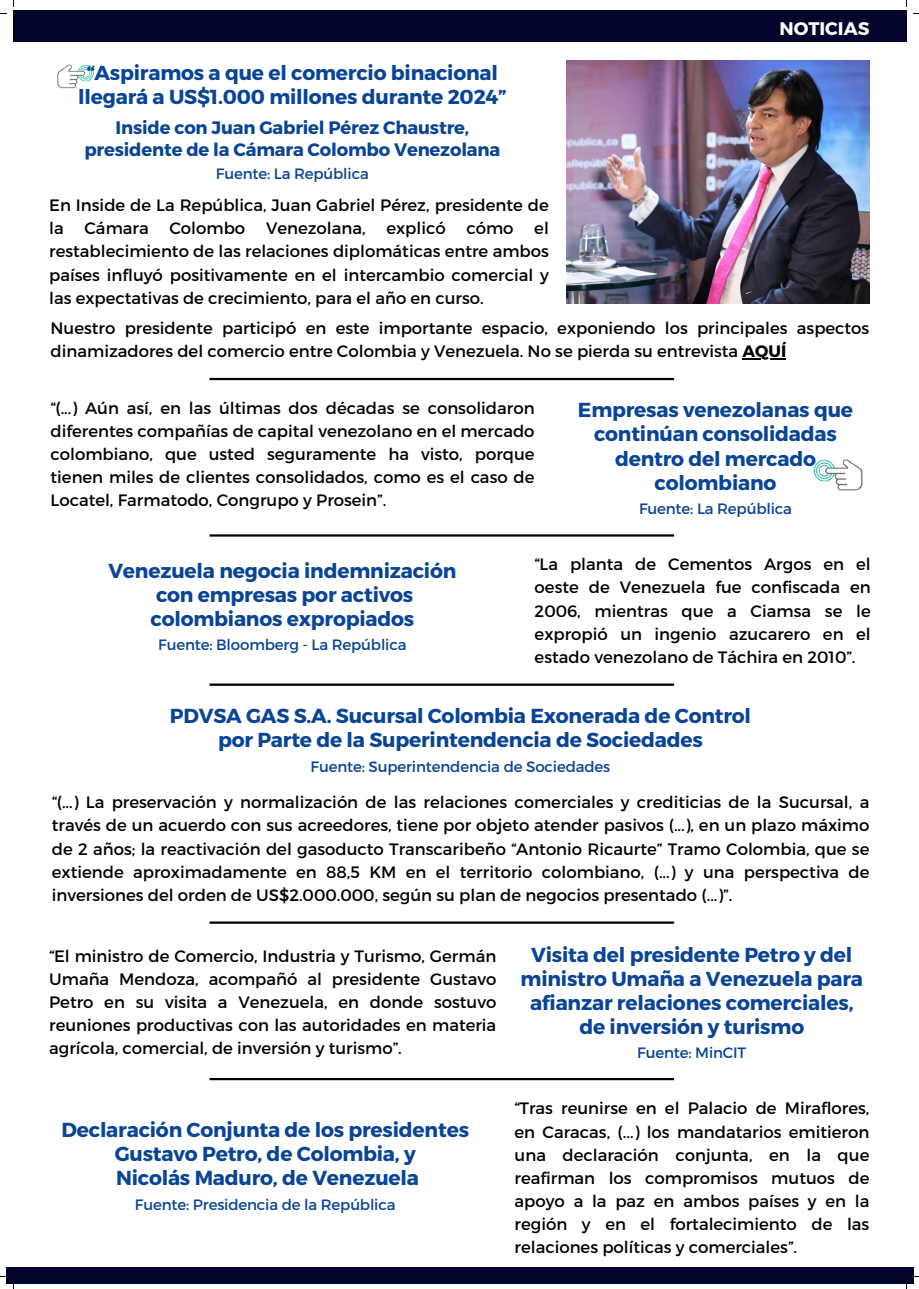
<style>
.page{position:relative;width:919px;height:1289px;background:#fff}
.page>*{position:absolute;margin:0;border:0;box-sizing:border-box;transform-origin:0 0}
.t1{font:700 20.25px/24px "Montserrat";letter-spacing:-.01em;color:#0a4495;text-align:center}
.t2{font:700 18.15px "Montserrat";color:#fff}
.t3{font:700 18px/21.4px "Montserrat";letter-spacing:-.01em;color:#0a4495;text-align:center}
.t4{font:16.5px/23.1px "Montserrat";color:#000;text-align:justify}
.t5{font:15px "Montserrat";letter-spacing:-.01em;color:#0a4495}
.s1{font-weight:700}
</style>
<div class="page">
<hr style="left:209px;top:378px;width:465px;height:2px;background:#000">
<hr style="left:209px;top:534px;width:465px;height:2px;background:#000">
<hr style="left:209px;top:683px;width:465px;height:2px;background:#000">
<div style="left:13px;top:11px;width:893px;height:31px;background:#03052d"></div>
<img style="left:566px;top:60px;width:303px;height:243px">
<img style="left:57px;top:64px;width:37px;height:25px">
<img style="left:813px;top:458px;width:50px;height:33px">
<hr style="left:209px;top:921px;width:465px;height:2px;background:#000">
<hr style="left:209px;top:1077px;width:465px;height:3px;background:#000">
<hr style="left:742px;top:358px;width:44px;height:1px;background:#000">
<div style="left:7px;top:1267px;width:906px;height:16px;background:#03052d"></div>
<p class="t1" style="left:78px;top:60px;width:430px">“Aspiramos a que el comercio binacional llegará a US$1.000 millones durante 2024”</p>
<p class="t3" style="left:84px;top:116px;width:417px">Inside con Juan Gabriel Pérez Chaustre, presidente de la Cámara Colombo Venezolana</p>
<p class="t5" style="left:216px;top:164px;width:154px">Fuente: La República</p>
<p class="t4" style="left:49px;top:193px;width:501px">En Inside de La República, Juan Gabriel Pérez, presidente de la</p>
<p class="t4" style="left:84px;top:216px;width:66px">Cámara</p>
<p class="t4" style="left:169px;top:216px;width:77px">Colombo</p>
<p class="t4" style="left:266px;top:216px;width:101px">Venezolana,</p>
<p class="t4" style="left:386px;top:216px;width:61px">explicó</p>
<p class="t4" style="left:466px;top:216px;width:49px">cómo</p>
<p class="t4" style="left:49px;top:216px;width:501px;text-indent:485px">el restablecimiento de las relaciones diplomáticas entre ambos países influyó positivamente en el intercambio comercial y las expectativas de crecimiento, para el año en curso.</p>
<p class="t2" style="left:779px;top:17px;width:91px">NOTICIAS</p>
<p class="t4" style="left:51px;top:316px;width:820px">Nuestro presidente participó en este importante espacio, exponiendo los principales aspectos dinamizadores del comercio entre Colombia y Venezuela. No se pierda su entrevista <span class="s1">AQUÍ</span></p>
<p class="t4" style="left:51px;top:395px;width:485px">“(...) Aún así, en las últimas dos décadas se consolidaron diferentes compañías de capital venezolano en el mercado colombiano, que usted seguramente ha visto, porque tienen miles de clientes consolidados, como es el caso de Locatel, Farmatodo, Congrupo y Prosein”.</p>
<p class="t1" style="left:577px;top:397px;width:277px">Empresas venezolanas que continúan consolidadas dentro del mercado colombiano</p>
<p class="t5" style="left:638px;top:499px;width:154px">Fuente: La República</p>
<p class="t1" style="left:108px;top:558px;width:349px">Venezuela negocia indemnización con empresas por activos colombianos expropiados</p>
<p class="t5" style="left:158px;top:635px;width:250px">Fuente: Bloomberg - La República</p>
<p class="t4" style="left:534px;top:552px;width:337px">“La planta de Cementos Argos en el oeste de Venezuela fue confiscada en 2006, mientras que a Ciamsa se le expropió un ingenio azucarero en el estado venezolano de Táchira en 2010”.</p>
<p class="t1" style="left:170px;top:703px;width:582px">PDVSA GAS S.A. Sucursal Colombia Exonerada de Control por Parte de la Superintendencia de Sociedades</p>
<p class="t5" style="left:310px;top:756px;width:301px">Fuente: Superintendencia de Sociedades</p>
<p class="t4" style="left:52px;top:790px;width:818px">“(...) La preservación y normalización de las relaciones comerciales y crediticias de la Sucursal, a través de un acuerdo con sus acreedores, tiene por objeto atender pasivos (...), en un plazo máximo de 2 años; la reactivación del gasoducto Transcaribeño “Antonio Ricaurte” Tramo Colombia, que se extiende aproximadamente en 88,5 KM en el territorio colombiano, (...) y una perspectiva de inversiones del orden de US$2.000.000, según su plan de negocios presentado (...)”.</p>
<p class="t4" style="left:49px;top:943px;width:448px">“El ministro de Comercio, Industria y Turismo, Germán Umaña Mendoza, acompañó al presidente Gustavo Petro en su visita a Venezuela, en donde sostuvo reuniones productivas con las autoridades en materia agrícola, comercial, de inversión y turismo”.</p>
<p class="t1" style="left:61px;top:1116px;width:409px">Declaración Conjunta de los presidentes<br>Gustavo Petro, de Colombia, y<br>Nicolás Maduro, de Venezuela</p>
<p class="t5" style="left:135px;top:1194px;width:262px">Fuente: Presidencia de la República</p>
<p class="t1" style="left:520px;top:941px;width:344px">Visita del presidente Petro y del ministro Umaña a Venezuela para afianzar relaciones comerciales, de inversión y turismo</p>
<p class="t5" style="left:637px;top:1043px;width:110px">Fuente: MinCIT</p>
<p class="t4" style="left:514px;top:1096px;width:356px">“Tras reunirse en el Palacio de Miraflores, en Caracas, (...) los mandatarios emitieron una declaración conjunta, en la que reafirman los compromisos mutuos de apoyo a la paz en ambos países y en la región y en el fortalecimiento de las relaciones políticas y comerciales”.</p>
</div>
